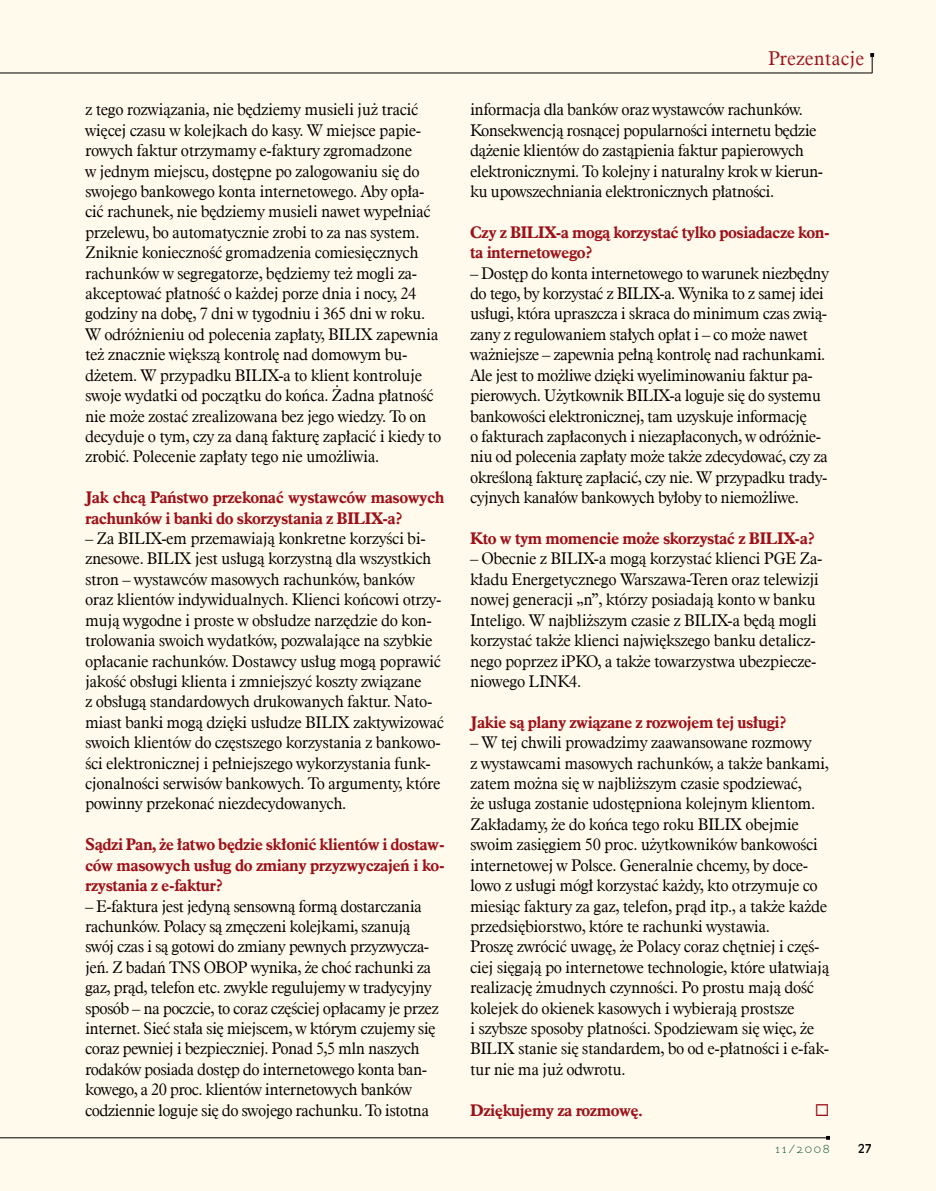
<style>
.page{position:relative;width:936px;height:1191px;background:#fff}
.page>*{position:absolute;margin:0;border:0;box-sizing:border-box;transform-origin:0 0}
.t1{font:19.5px "Aldine 721 Lt EU";color:#9e1019}
.t2{font:16.5px/20.4px "Aldine 721 Lt EU";letter-spacing:-.03em;color:#000}
.t3{font:700 16.5px/20.4px "Aldine 721 EU";letter-spacing:-.03em;color:#9e1019}
.t4{font:12px "EFN Irbis Light OT";letter-spacing:.1em;color:#004b36}
.t5{font:12px "Incised 901 EU";color:#000}
</style>
<div class="page">
<div style="left:0;top:0;width:935px;height:1191px;background:#fffaeb"></div>
<hr style="left:0;top:73px;width:872px;height:1px;background:#000">
<hr style="left:0;top:1137px;width:829px;height:1px;background:#000">
<svg style="left:870px;top:53px;width:3px;height:20px"></svg>
<p class="t2" style="left:85px;top:100px;width:357px">z tego rozwiązania, nie będziemy musieli już tracić więcej czasu w kolejkach do kasy. W miejsce papie&shy;rowych faktur otrzymamy e-faktury zgromadzone<br>w jednym miejscu, dostępne po zalogowaniu się do swojego bankowego konta internetowego. Aby opła&shy;cić rachunek, nie będziemy musieli nawet wypełniać przelewu, bo automatycznie zrobi to za nas system.<br>Zniknie konieczność gromadzenia comiesięcznych rachunków w segregatorze, będziemy też mogli za&shy;akceptować płatność o każdej porze dnia i nocy, 24 godziny na dobę, 7 dni w tygodniu i 365 dni w roku.<br>W odróżnieniu od polecenia zapłaty, BILIX zapewnia też znacznie większą kontrolę nad domowym bu&shy;dżetem. W przypadku BILIX-a to klient kontroluje swoje wydatki od początku do końca. Żadna płatność nie może zostać zrealizowana bez jego wiedzy. To on decyduje o tym, czy za daną fakturę zapłacić i kiedy to zrobić. Polecenie zapłaty tego nie umożliwia.</p>
<p class="t3" style="left:85px;top:488px;width:361px">Jak chcą Państwo przekonać wystawców masowych rachunków i banki do skorzystania z BILIX-a?</p>
<p class="t2" style="left:85px;top:528px;width:360px">– Za BILIX-em przemawiają konkretne korzyści bi&shy;znesowe. BILIX jest usługą korzystną dla wszystkich stron – wystawców masowych rachunków, banków oraz klientów indywidualnych. Klienci końcowi otrzy&shy;mują wygodne i proste w obsłudze narzędzie do kon&shy;trolowania swoich wydatków, pozwalające na szybkie opłacanie rachunków. Dostawcy usług mogą poprawić jakość obsługi klienta i zmniejszyć koszty związane<br>z obsługą standardowych drukowanych faktur. Nato&shy;miast banki mogą dzięki usłudze BILIX zaktywizować swoich klientów do częstszego korzystania z bankowo&shy;ści elektronicznej i pełniejszego wykorzystania funk&shy;cjonalności serwisów bankowych. To argumenty, które powinny przekonać niezdecydowanych.</p>
<p class="t3" style="left:85px;top:835px;width:361px;text-align:justify">Sądzi Pan, że łatwo będzie skłonić klientów i dostaw&shy;ców masowych usług do zmiany przyzwyczajeń i ko&shy;rzystania z e-faktur?</p>
<p class="t2" style="left:85px;top:896px;width:355px">– E-faktura jest jedyną sensowną formą dostarczania rachunków. Polacy są zmęczeni kolejkami, szanują swój czas i są gotowi do zmiany pewnych przyzwycza&shy;jeń. Z badań TNS OBOP wynika, że choć rachunki za gaz, prąd, telefon etc. zwykle regulujemy w tradycyjny sposób – na poczcie, to coraz częściej opłacamy je przez internet. Sieć stała się miejscem, w którym czujemy się coraz pewniej i bezpieczniej. Ponad 5,5 mln naszych rodaków posiada dostęp do internetowego konta ban&shy;kowego, a 20 proc. klientów internetowych banków codziennie loguje się do swojego rachunku. To istotna</p>
<p class="t1" style="left:768px;top:46px;width:98px">Prezentacje</p>
<p class="t2" style="left:470px;top:100px;width:354px">informacja dla banków oraz wystawców rachunków.<br>Konsekwencją rosnącej popularności internetu będzie dążenie klientów do zastąpienia faktur papierowych elektronicznymi. To kolejny i naturalny krok w kierun&shy;ku upowszechniania elektronicznych płatności.</p>
<p class="t3" style="left:470px;top:222px;width:361px">Czy z BILIX-a mogą korzystać tylko posiadacze kon&shy;ta internetowego?</p>
<p class="t2" style="left:470px;top:263px;width:360px">– Dostęp do konta internetowego to warunek niezbędny do tego, by korzystać z BILIX-a. Wynika to z samej idei usługi, która upraszcza i skraca do minimum czas zwią&shy;zany z regulowaniem stałych opłat i – co może nawet ważniejsze – zapewnia pełną kontrolę nad rachunkami.<br>Ale jest to możliwe dzięki wyeliminowaniu faktur pa&shy;pierowych. Użytkownik BILIX-a loguje się do systemu bankowości elektronicznej, tam uzyskuje informację<br>o fakturach zapłaconych i niezapłaconych, w odróżnie&shy;niu od polecenia zapłaty może także zdecydować, czy za określoną fakturę zapłacić, czy nie. W przypadku trady&shy;cyjnych kanałów bankowych byłoby to niemożliwe.</p>
<p class="t3" style="left:470px;top:529px;width:346px">Kto w tym momencie może skorzystać z BILIX-a?</p>
<p class="t2" style="left:470px;top:549px;width:354px">– Obecnie z BILIX-a mogą korzystać klienci PGE Za&shy;kładu Energetycznego Warszawa-Teren oraz telewizji nowej generacji „n”, którzy posiadają konto w banku Inteligo. W najbliższym czasie z BILIX-a będą mogli korzystać także klienci największego banku detalicz&shy;nego poprzez iPKO, a także towarzystwa ubezpiecze&shy;niowego LINK4.</p>
<p class="t3" style="left:470px;top:712px;width:318px">Jakie są plany związane z rozwojem tej usługi?</p>
<p class="t2" style="left:470px;top:733px;width:361px">– W tej chwili prowadzimy zaawansowane rozmowy<br>z wystawcami masowych rachunków, a także bankami, zatem można się w najbliższym czasie spodziewać,<br>że usługa zostanie udostępniona kolejnym klientom.<br>Zakładamy, że do końca tego roku BILIX obejmie swoim zasięgiem 50 proc. użytkowników bankowości internetowej w Polsce. Generalnie chcemy, by doce&shy;lowo z usługi mógł korzystać każdy, kto otrzymuje co miesiąc faktury za gaz, telefon, prąd itp., a także każde przedsiębiorstwo, które te rachunki wystawia.<br>Proszę zwrócić uwagę, że Polacy coraz chętniej i częś&shy;ciej sięgają po internetowe technologie, które ułatwiają realizację żmudnych czynności. Po prostu mają dość kolejek do okienek kasowych i wybierają prostsze<br>i szybsze sposoby płatności. Spodziewam się więc, że BILIX stanie się standardem, bo od e-płatności i e-fak&shy;tur nie ma już odwrotu.</p>
<p class="t3" style="left:470px;top:1100px;width:174px">Dziękujemy za rozmowę.</p>
<p class="t4" style="left:775px;top:1141px;width:56px">11/2008</p>
<p class="t5" style="left:857px;top:1140px;width:16px">27</p>
</div>
